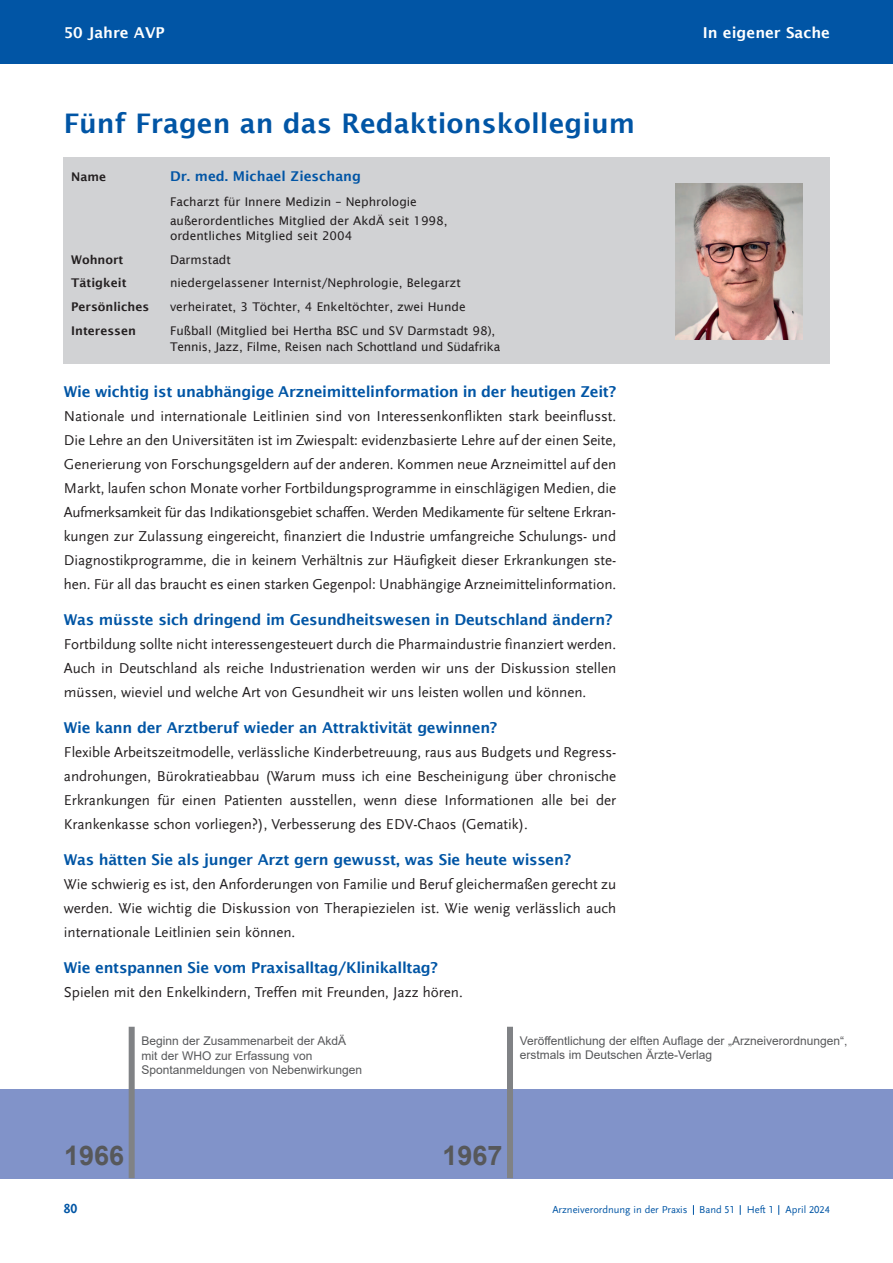
<style>
.page{position:relative;width:893px;height:1263px;background:#fff}
.page>*{position:absolute;margin:0;border:0;box-sizing:border-box;transform-origin:0 0}
.t1{font:600 27px "Lucida Sans";color:#0155a5}
.t2{font:700 27px "Arial";color:#57585a}
.t3{font:15px/24px "Scala Sans LF";color:#231f20;text-align:justify}
.t4{font:600 15px "Lucida Sans";letter-spacing:-.02em;color:#0155a5}
.t5{font:600 15px "Lucida Sans";color:#fff}
.t6{font:600 13.5px "Lucida Sans";color:#0155a5}
.t7{font:700 13.5px "Scala Sans LF";color:#0155a5}
.t8{font:12px "Lucida Sans";color:#231f20}
.t9{font:12px/14.4px "Arial";color:#57585a}
.t10{font:600 12px "Lucida Sans";color:#231f20}
.t11{font:10.5px "Scala Sans LF";color:#0155a5}
</style>
<div class="page">
<div style="left:0;top:1089px;width:893px;height:89px;background:#8193c9"></div>
<div style="left:64px;top:158px;width:766px;height:206px;background:#d1d2d4"></div>
<div style="left:0;top:0;width:893px;height:64px;background:#0155a5"></div>
<img style="left:675px;top:183px;width:128px;height:157px">
<div style="left:129px;top:1027px;width:6px;height:151px;background:#808285"></div>
<div style="left:507px;top:1027px;width:6px;height:151px;background:#808285"></div>
<p class="t5" style="left:64px;top:23px;width:102px">50 Jahre AVP</p>
<p class="t1" style="left:64px;top:107px;width:573px">Fünf Fragen an das Redaktionskollegium</p>
<p class="t10" style="left:71px;top:169px;width:36px">Name</p>
<p class="t6" style="left:170px;top:168px;width:193px">Dr. med. Michael Zieschang</p>
<p class="t8" style="left:170px;top:194px;width:248px">Facharzt für Innere Medizin – Nephrologie</p>
<p class="t8" style="left:170px;top:213px;width:279px">außerordentliches Mitglied der AkdÄ seit 1998,</p>
<p class="t8" style="left:170px;top:228px;width:184px">ordentliches Mitglied seit 2004</p>
<p class="t10" style="left:71px;top:252px;width:54px">Wohnort</p>
<p class="t8" style="left:170px;top:252px;width:62px">Darmstadt</p>
<p class="t10" style="left:71px;top:276px;width:57px">Tätigkeit</p>
<p class="t8" style="left:170px;top:276px;width:292px">niedergelassener Internist/Nephrologie, Belegarzt</p>
<p class="t10" style="left:71px;top:300px;width:80px">Persönliches</p>
<p class="t8" style="left:170px;top:300px;width:297px">verheiratet, 3 Töchter, 4 Enkeltöchter, zwei Hunde</p>
<p class="t10" style="left:71px;top:323px;width:66px">Interessen</p>
<p class="t8" style="left:170px;top:323px;width:327px">Fußball (Mitglied bei Hertha BSC und SV Darmstadt 98),</p>
<p class="t8" style="left:170px;top:339px;width:332px">Tennis, Jazz, Filme, Reisen nach Schottland und Südafrika</p>
<p class="t5" style="left:703px;top:23px;width:129px">In eigener Sache</p>
<p class="t4" style="left:64px;top:383px;width:554px">Wie wichtig ist unabhängige Arzneimittelinformation in der heutigen Zeit?</p>
<p class="t3" style="left:64px;top:405px;width:554px">Nationale und internationale Leitlinien sind von Interessenkonflikten stark beeinflusst.<br>Die Lehre an den Universitäten ist im Zwiespalt: evidenzbasierte Lehre auf der einen Seite, Generierung von Forschungsgeldern auf der anderen. Kommen neue Arzneimittel auf den Markt, laufen schon Monate vorher Fortbildungsprogramme in einschlägigen Medien, die Aufmerksamkeit für das Indikationsgebiet schaffen. Werden Medikamente für seltene Erkran&shy;kungen zur Zulassung eingereicht, finanziert die Industrie umfangreiche Schulungs- und Diagnostikprogramme, die in keinem Verhältnis zur Häufigkeit dieser Erkrankungen ste&shy;hen. Für all das braucht es einen starken Gegenpol: Unabhängige Arz nei mittelinformation.</p>
<p class="t4" style="left:64px;top:611px;width:550px">Was müsste sich dringend im Gesundheitswesen in Deutschland ändern?</p>
<p class="t3" style="left:64px;top:633px;width:554px">Fortbildung sollte nicht interessengesteuert durch die Pharmaindustrie finanziert werden.<br>Auch in Deutschland als reiche Industrienation werden wir uns der Diskussion stellen müssen, wieviel und welche Art von Gesundheit wir uns leisten wollen und können.</p>
<p class="t4" style="left:64px;top:719px;width:435px">Wie kann der Arztberuf wieder an Attraktivität gewinnen?</p>
<p class="t3" style="left:64px;top:741px;width:554px">Flexible Arbeitszeitmodelle, verlässliche Kinderbetreuung, raus aus Budgets und Regress - an drohungen, Bürokratieabbau (Warum muss ich eine Bescheinigung über chronische Erkrankungen für einen Patienten ausstellen, wenn diese Informationen alle bei der Krankenkasse schon vorliegen?), Verbesserung des EDV-Chaos (Gematik).</p>
<p class="t4" style="left:64px;top:851px;width:509px">Was hätten Sie als junger Arzt gern gewusst, was Sie heute wissen?</p>
<p class="t3" style="left:64px;top:873px;width:554px">Wie schwierig es ist, den Anforderungen von Familie und Beruf gleichermaßen gerecht zu werden. Wie wichtig die Diskussion von Therapiezielen ist. Wie wenig verlässlich auch internationale Leitlinien sein können.</p>
<p class="t4" style="left:64px;top:959px;width:376px">Wie entspannen Sie vom Praxisalltag/Klinikalltag?</p>
<p class="t3" style="left:64px;top:981px;width:400px">Spielen mit den Enkelkindern, Treffen mit Freunden, Jazz hören.</p>
<p class="t9" style="left:141px;top:1034px;width:206px">Beginn der Zusammenarbeit der AkdÄ</p>
<p class="t9" style="left:141px;top:1048px;width:222px">mit der WHO zur Erfassung von<br>Spontanmeldungen von Nebenwirkungen</p>
<p class="t9" style="left:520px;top:1033px;width:329px">Veröffentlichung der elften Auflage der „Arzneiverordnungen“, erstmals im Deutschen Ärzte-Verlag</p>
<p class="t2" style="left:64px;top:1141px;width:62px">1966</p>
<p class="t7" style="left:64px;top:1202px;width:15px">80</p>
<p class="t2" style="left:442px;top:1141px;width:62px">1967</p>
<p class="t11" style="left:552px;top:1204px;width:279px">Arzneiverordnung in der Praxis Band 51 Heft 1 April 2024</p>
</div>
